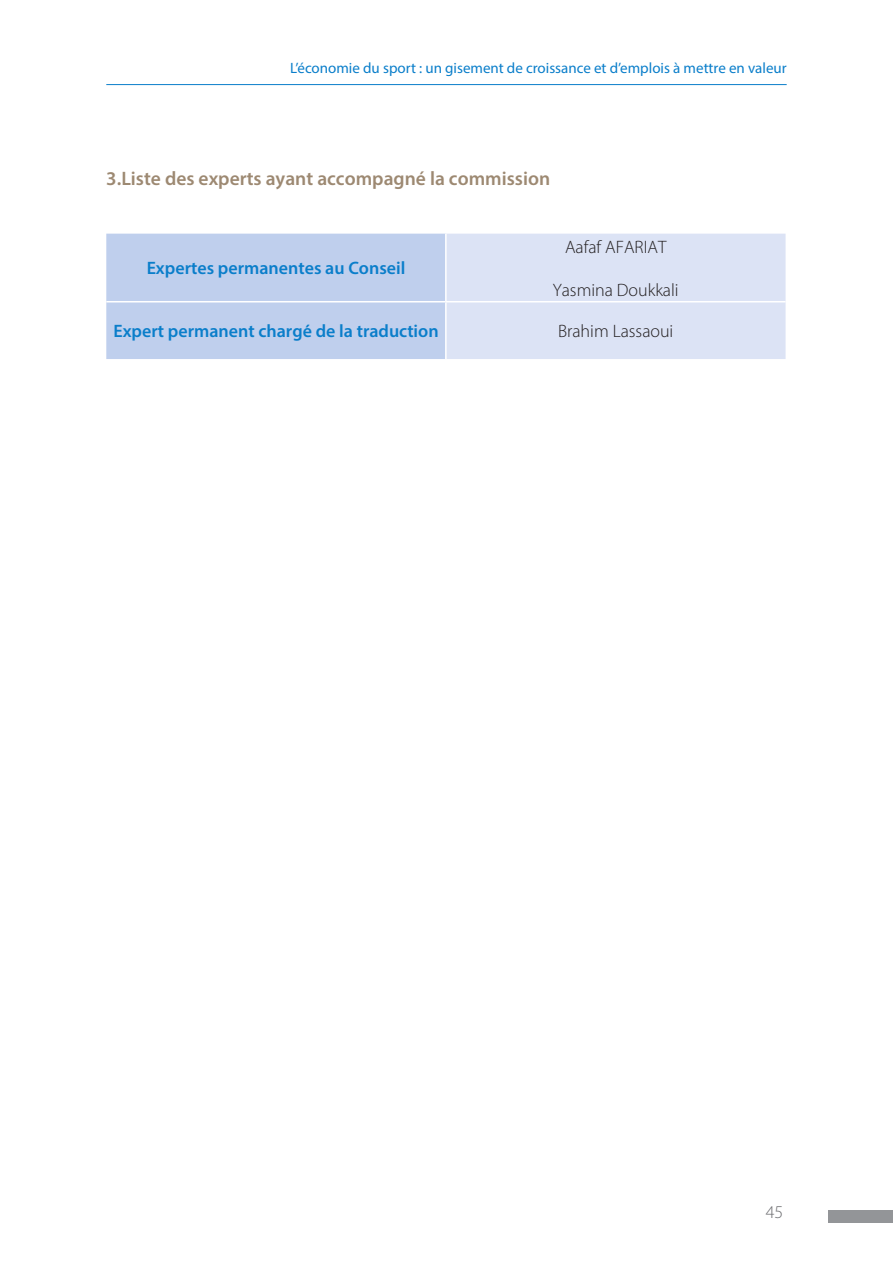
<style>
.page{position:relative;width:893px;height:1263px;background:#fff}
.page>*{position:absolute;margin:0;border:0;box-sizing:border-box;transform-origin:0 0}
.t1{font:600 19.5px "Myriad Pro";color:#9d8972}
.t2{font:600 18px "Myriad Pro";color:#0a7eca}
.t3{font:300 18px "Myriad Pro";color:#231f20}
.t4{font:300 18px "Myriad Pro";color:#6c6d70}
.t5{font:15px "Myriad Pro";color:#0a7eca}
.s1{font-family:"Calibri";font-weight:700}
</style>
<div class="page">
<div style="left:828px;top:1210px;width:65px;height:13px;background:#939598"></div>
<hr style="left:106px;top:84px;width:681px;height:1px;background:#0a7eca">
<svg style="left:106px;top:234px;width:679px;height:125px;background:#cdd9f1"></svg>
<hr style="left:445px;top:234px;width:2px;height:67px;background:#fff">
<hr style="left:106px;top:301px;width:340px;height:1px;background:#fff">
<hr style="left:446px;top:301px;width:339px;height:1px;background:#fff">
<hr style="left:445px;top:302px;width:2px;height:57px;background:#fff">
<p class="t5" style="left:290px;top:59px;width:498px">L’économie du sport : un gisement de croissance et d’emplois à mettre en valeur</p>
<p class="t1" style="left:106px;top:166px;width:445px">3.Liste des experts ayant accompagné la commission</p>
<p class="t2" style="left:147px;top:257px;width:260px">Expertes permanentes au Conseil</p>
<p class="t3" style="left:565px;top:237px;width:103px">Aafaf AFARIAT</p>
<p class="t3" style="left:553px;top:280px;width:127px">Yasmina Doukkali</p>
<p class="t2" style="left:113px;top:320px;width:327px">Expert permanent charge<span class="s1">́</span>de la traduction</p>
<p class="t3" style="left:558px;top:321px;width:117px">Brahim Lassaoui</p>
<p class="t4" style="left:766px;top:1202px;width:19px">45</p>
</div>
